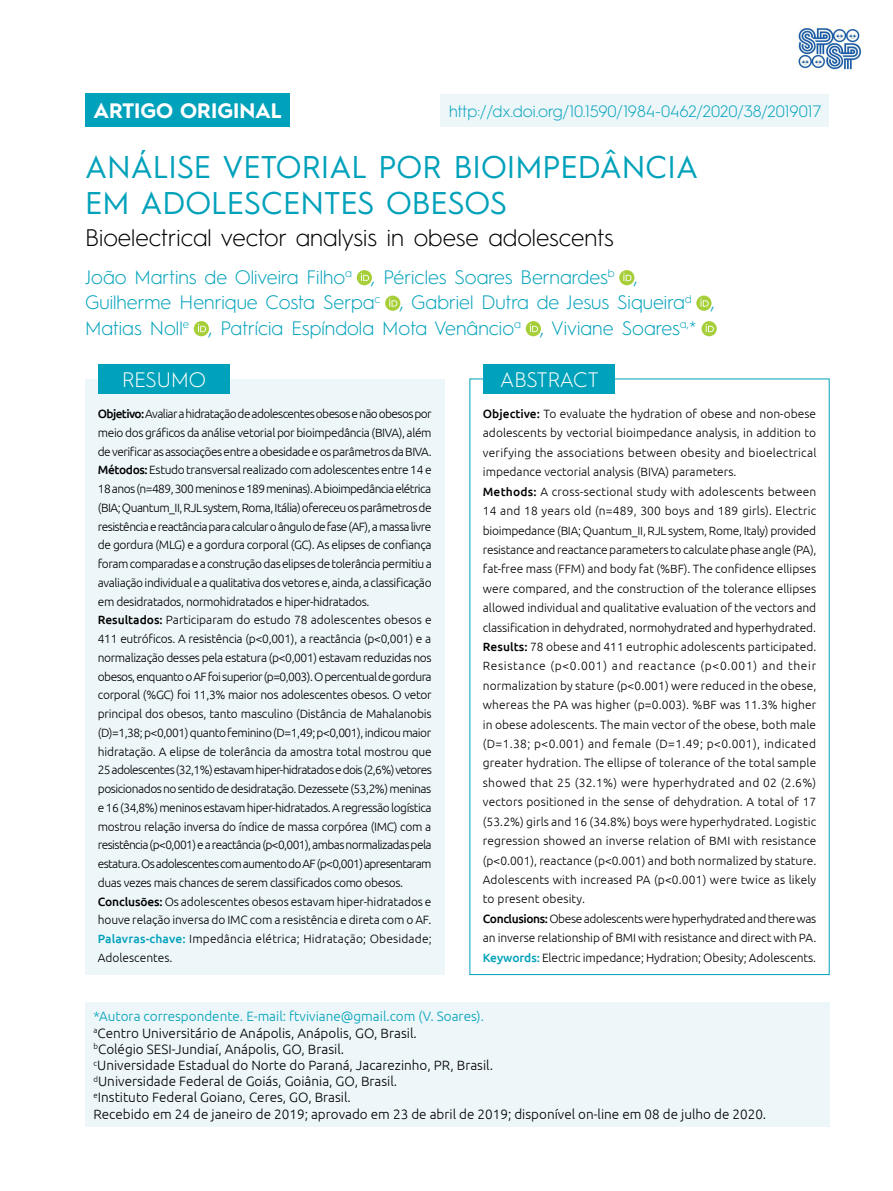
<style>
.page{position:relative;width:893px;height:1191px;background:#fff}
.page>*{position:absolute;margin:0;border:0;box-sizing:border-box;transform-origin:0 0}
.t1{font:31.5px/36px "Hurme Geometric Sans 1";color:#00a1ba}
.t2{font:300 24px "Hurme Geometric Sans 1";color:#000}
.t3{font:300 21px "Hurme Geometric Sans 1";letter-spacing:-.005em;color:#fff}
.t4{font:700 21px "Hurme Geometric Sans 1";color:#fff}
.t5{font:300 19.5px/25.5px "Hurme Geometric Sans 1";color:#00a1ba}
.t6{font:300 16.5px "Hurme Geometric Sans 1";color:#00a1ba}
.t7{font:300 13.5px/16.2px "Ubuntu";color:#000}
.t8{font:300 12px/18.8px "Ubuntu";letter-spacing:-.03em;color:#000}
.t9{font:300 12px/19.4px "Ubuntu";letter-spacing:-.01em;color:#000}
.s1{font-weight:500}
.s2{font-weight:500;color:#00a1ba}
.s3{color:#00a1ba}
</style>
<div class="page">
<div style="left:85px;top:379px;width:359px;height:595px;background:#edf6f9"></div>
<div style="left:98px;top:364px;width:132px;height:30px;background:#00a1ba"></div>
<div style="left:483px;top:364px;width:132px;height:30px;background:#00a1ba"></div>
<div style="left:85px;top:1002px;width:744px;height:125px;background:#edf6f9"></div>
<svg style="left:357px;top:270px;width:15px;height:15px"></svg>
<svg style="left:361px;top:273px;width:8px;height:8px"></svg>
<div style="left:619px;top:270px;width:15px;height:15px;background:#a6ce39;border-radius:50%"></div>
<svg style="left:623px;top:273px;width:9px;height:8px"></svg>
<svg style="left:385px;top:295px;width:15px;height:16px"></svg>
<svg style="left:389px;top:298px;width:8px;height:9px"></svg>
<svg style="left:696px;top:295px;width:15px;height:16px"></svg>
<svg style="left:700px;top:298px;width:9px;height:9px"></svg>
<div style="left:194px;top:321px;width:15px;height:15px;background:#a6ce39;border-radius:50%"></div>
<svg style="left:198px;top:324px;width:8px;height:8px"></svg>
<div style="left:526px;top:321px;width:15px;height:15px;background:#a6ce39;border-radius:50%"></div>
<svg style="left:530px;top:324px;width:8px;height:8px"></svg>
<svg style="left:701px;top:321px;width:16px;height:15px"></svg>
<svg style="left:706px;top:324px;width:8px;height:8px"></svg>
<div style="left:85px;top:94px;width:204px;height:33px;background:#00a1ba"></div>
<div style="left:441px;top:94px;width:388px;height:32px;background:#edf6f9"></div>
<img style="left:798px;top:27px;width:64px;height:43px">
<h3 class="t4" style="left:94px;top:96px;width:190px">ARTIGO ORIGINAL</h3>
<h3 class="t6" style="left:449px;top:100px;width:374px">http://dx.doi.org/10.1590/1984-0462/2020/38/2019017</h3>
<h1 class="t1" style="left:85px;top:147px;width:614px">ANÁLISE VETORIAL POR BIOIMPEDÂNCIA<br>EM ADOLESCENTES OBESOS</h1>
<h2 class="t2" style="left:85px;top:221px;width:530px">Bioelectrical vector analysis in obese adolescents</h2>
<h3 class="t5" style="left:85px;top:263px;width:631px">João Martins de Oliveira Filho<sup>a</sup> , Péricles Soares Bernardes<sup>b</sup> ,<br>Guilherme Henrique Costa Serpa<sup>c</sup> , Gabriel Dutra de Jesus Siqueira<sup>d</sup> ,<br>Matias Noll<sup>e</sup> , Patrícia Espíndola Mota Venâncio<sup>a</sup> , Viviane Soares<sup>a,</sup>*</h3>
<h3 class="t3" style="left:122px;top:365px;width:85px">RESUMO</h3>
<h3 class="t3" style="left:500px;top:365px;width:100px">ABSTRACT</h3>
<p class="t8" style="left:98px;top:404px;width:336px"><span class="s1">Objetivo:</span> Avaliar a hidratação de adolescentes obesos e não obesos por meio dos gráficos da análise vetorial por bioimpedância (BIVA), além de verificar as associações entre a obesidade e os parâmetros da BIVA.<br><span class="s1">Métodos:</span> Estudo transversal realizado com adolescentes entre 14 e 18 anos (n=489, 300 meninos e 189 meninas). A bioimpedância elétrica (BIA; Quantum_II, RJL system, Roma, Itália) ofereceu os parâmetros de resistência e reactância para calcular o ângulo de fase (AF), a massa livre de gordura (MLG) e a gordura corporal (GC). As elipses de confiança foram comparadas e a construção das elipses de tolerância permitiu a avaliação individual e a qualitativa dos vetores e, ainda, a classificação em desidratados, normohidratados e hiper-hidratados.<br><span class="s1">Resultados:</span> Participaram do estudo 78 adolescentes obesos e 411 eutróficos. A resistência (p&lt;0,001), a reactância (p&lt;0,001) e a normalização desses pela estatura (p&lt;0,001) estavam reduzidas nos obesos, enquanto o AF foi superior (p=0,003). O percentual de gordura corporal (%GC) foi 11,3% maior nos adolescentes obesos. O vetor principal dos obesos, tanto masculino (Distância de Mahalanobis (D)=1,38; p&lt;0,001) quanto feminino (D=1,49; p&lt;0,001), indicou maior hidratação. A elipse de tolerância da amostra total mostrou que 25 adolescentes (32,1%) estavam hiper-hidratados e dois (2,6%) vetores posicionados no sentido de desidratação. Dezessete (53,2%) meninas e 16 (34,8%) meninos estavam hiper-hidratados. A regressão logística mostrou relação inversa do índice de massa corpórea (IMC) com a resistência (p&lt;0,001) e a reactância (p&lt;0,001), ambas normalizadas pela estatura. Os adolescentes com aumento do AF (p&lt;0,001) apresentaram duas vezes mais chances de serem classificados como obesos.<br><span class="s1">Conclusões:</span> Os adolescentes obesos estavam hiper-hidratados e houve relação inversa do IMC com a resistência e direta com o AF.<br><span class="s2">Palavras-chave:</span> Impedância elétrica; Hidratação; Obesidade; Adolescentes.</p>
<p class="t9" style="left:483px;top:404px;width:335px"><span class="s1">Objective:</span> To evaluate the hydration of obese and non-obese adolescents by vectorial bioimpedance analysis, in addition to verifying the associations between obesity and bioelectrical impedance vectorial analysis (BIVA) parameters.<br><span class="s1">Methods:</span> A cross-sectional study with adolescents between 14 and 18 years old (n=489, 300 boys and 189 girls). Electric bioimpedance (BIA; Quantum_II, RJL system, Rome, Italy) provided resistance and reactance parameters to calculate phase angle (PA), fat-free mass (FFM) and body fat (%BF). The confidence ellipses were compared, and the construction of the tolerance ellipses allowed individual and qualitative evaluation of the vectors and classification in dehydrated, normohydrated and hyperhydrated.<br><span class="s1">Results:</span> 78 obese and 411 eutrophic adolescents participated.<br>Resistance (p&lt;0.001) and reactance (p&lt;0.001) and their normalization by stature (p&lt;0.001) were reduced in the obese, whereas the PA was higher (p=0.003). %BF was 11.3% higher in obese adolescents. The main vector of the obese, both male (D=1.38; p&lt;0.001) and female (D=1.49; p&lt;0.001), indicated greater hydration. The ellipse of tolerance of the total sample showed that 25 (32.1%) were hyperhydrated and 02 (2.6%) vectors positioned in the sense of dehydration. A total of 17 (53.2%) girls and 16 (34.8%) boys were hyperhydrated. Logistic regression showed an inverse relation of BMI with resistance (p&lt;0.001), reactance (p&lt;0.001) and both normalized by stature.<br>Adolescents with increased PA (p&lt;0.001) were twice as likely to present obesity.<br><span class="s1">Conclusions:</span> Obese adolescents were hyperhydrated and there was an inverse relationship of BMI with resistance and direct with PA.<br><span class="s2">Keywords:</span> Electric impedance; Hydration; Obesity; Adolescents.</p>
<p class="t7" style="left:94px;top:1008px;width:674px"><span class="s3">*Autora correspondente. E-mail: ftviviane@gmail.com (V. Soares).<br></span><sup>a</sup>Centro Universitário de Anápolis, Anápolis, GO, Brasil.<br><sup>b</sup>Colégio SESI-Jundiaí, Anápolis, GO, Brasil.<br><sup>c</sup>Universidade Estadual do Norte do Paraná, Jacarezinho, PR, Brasil.<br><sup>d</sup>Universidade Federal de Goiás, Goiânia, GO, Brasil.<br><sup>e</sup>Instituto Federal Goiano, Ceres, GO, Brasil.<br>Recebido em 24 de janeiro de 2019; aprovado em 23 de abril de 2019; disponível on-line em 08 de julho de 2020.</p>
</div>
